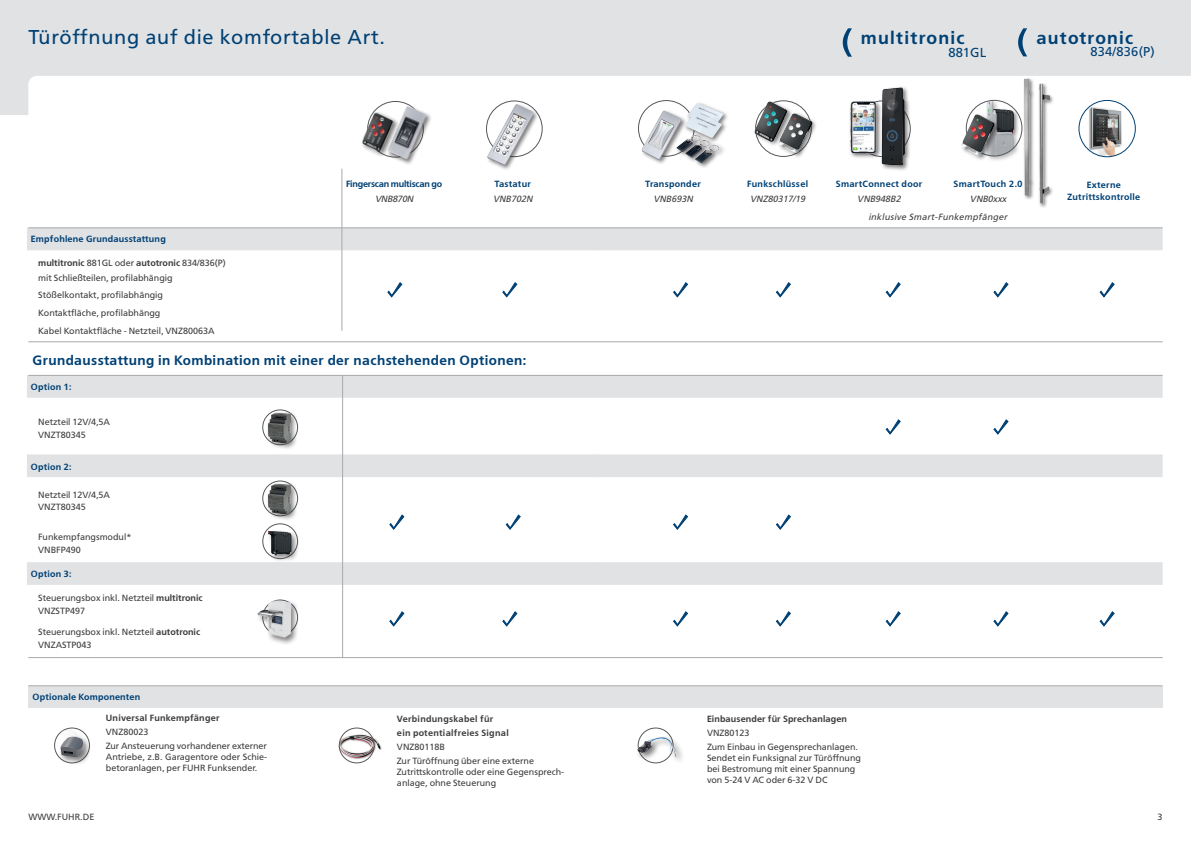
<style>
.page{position:relative;width:1191px;height:842px;background:#fff}
.page>*{position:absolute;margin:0;border:0;box-sizing:border-box;transform-origin:0 0}
.t1{font:20px "Free Set";letter-spacing:.04em;color:#004175}
.t2{font:600 17.8px "Free Set";letter-spacing:.07em;color:#004175}
.t3{font:600 17.6px "Free Set";letter-spacing:.07em;color:#004175}
.t4{font:600 13.5px "Free Set";letter-spacing:.03em;color:#004175}
.t5{font:13px "Free Set";letter-spacing:.01em;color:#004175}
.t6{font:12.9px "Free Set";letter-spacing:.02em;color:#004175}
.t7{font:9px/12.8px "Free Set";color:#3e3e3f}
.t8{font:600 9px/12px "Free Set";letter-spacing:.02em;color:#004175;text-align:center}
.t9{font:600 9px/13.8px "Free Set";letter-spacing:.03em;color:#3e3e3f}
.t10{font:italic 9px "Free Set";color:#3e3e3f}
.t11{font:italic 9px "Free Set";letter-spacing:.03em;color:#3e3e3f}
.t12{font:600 9px "Free Set";letter-spacing:.01em;color:#3e3e3f}
.t13{font:600 9px "Free Set";letter-spacing:-.025em;color:#004175}
.t14{font:italic 9px "Free Set";letter-spacing:-.025em;color:#3e3e3f}
.s1{font-weight:600}
</style>
<div class="page">
<div style="left:0;top:0;width:1191px;height:115px;background:#e1e2e4"></div>
<div style="left:28px;top:76px;width:1163px;height:41px;background:#fff"></div>
<svg style="left:1018px;top:28px;width:9px;height:28px"></svg>
<svg style="left:842px;top:28px;width:10px;height:29px"></svg>
<div style="left:386px;top:105px;width:46px;height:61px;background:#231f20;opacity:.6"></div>
<img style="left:384px;top:100px;width:49px;height:62px">
<div style="left:361px;top:112px;width:39px;height:46px;background:#231f20;opacity:.6"></div>
<img style="left:361px;top:112px;width:34px;height:40px">
<div style="left:486px;top:103px;width:53px;height:68px;background:#231f20;opacity:.6"></div>
<img style="left:484px;top:101px;width:52px;height:69px">
<div style="left:753px;top:100px;width:40px;height:47px;background:#231f20;opacity:.6"></div>
<img style="left:754px;top:101px;width:33px;height:40px">
<div style="left:777px;top:112px;width:40px;height:47px;background:#231f20;opacity:.6"></div>
<img style="left:779px;top:113px;width:33px;height:40px">
<img style="left:638px;top:103px;width:45px;height:61px">
<div style="left:675px;top:133px;width:53px;height:37px;background:#231f20;opacity:.6"></div>
<img style="left:676px;top:135px;width:46px;height:29px">
<div style="left:683px;top:102px;width:46px;height:42px;background:#231f20;opacity:.6"></div>
<img style="left:684px;top:103px;width:39px;height:35px">
<div style="left:985px;top:99px;width:34px;height:63px;background:#231f20;opacity:.6"></div>
<img style="left:982px;top:101px;width:34px;height:55px">
<div style="left:960px;top:113px;width:40px;height:48px;background:#231f20;opacity:.6"></div>
<img style="left:959px;top:115px;width:37px;height:40px">
<div style="left:1038px;top:82px;width:16px;height:126px;background:#231f20;opacity:.6"></div>
<img style="left:1036px;top:82px;width:14px;height:125px">
<div style="left:1022px;top:77px;width:13px;height:123px;background:#231f20;opacity:.6"></div>
<img style="left:1019px;top:76px;width:16px;height:121px">
<div style="left:848px;top:100px;width:34px;height:59px;background:#231f20;opacity:.6"></div>
<img style="left:849px;top:100px;width:27px;height:54px">
<div style="left:880px;top:86px;width:31px;height:85px;background:#231f20;opacity:.6"></div>
<img style="left:876px;top:87px;width:46px;height:78px">
<div style="left:28px;top:686px;width:1134px;height:21px;background:#e1e2e4"></div>
<svg style="left:27px;top:228px;width:568px;height:357px"></svg>
<svg style="left:595px;top:228px;width:567px;height:357px"></svg>
<img style="left:1085px;top:105px;width:41px;height:52px">
<div style="left:1078px;top:100px;width:57px;height:57px;border:1px solid #004175;border-radius:50%"></div>
<hr style="left:341px;top:169px;width:1px;height:162px;background:#a8a9ad">
<hr style="left:342px;top:376px;width:1px;height:281px;background:#a8a9ad">
<hr style="left:28px;top:341px;width:1134px;height:1px;background:#a8a9ad">
<hr style="left:28px;top:657px;width:1134px;height:1px;background:#a8a9ad">
<hr style="left:28px;top:375px;width:1134px;height:1px;background:#a8a9ad">
<hr style="left:28px;top:227px;width:1134px;height:1px;background:#a8a9ad">
<hr style="left:28px;top:685px;width:1134px;height:1px;background:#a8a9ad">
<svg style="left:263px;top:481px;width:35px;height:35px"></svg>
<div style="left:263px;top:481px;width:35px;height:35px;border:1px solid #57585a;border-radius:50%"></div>
<div style="left:266px;top:482px;width:32px;height:40px;background:#231f20;opacity:.6"></div>
<img style="left:266px;top:483px;width:26px;height:33px">
<svg style="left:387px;top:282px;width:16px;height:16px"></svg>
<svg style="left:389px;top:514px;width:16px;height:16px"></svg>
<svg style="left:389px;top:611px;width:16px;height:16px"></svg>
<svg style="left:502px;top:282px;width:16px;height:16px"></svg>
<svg style="left:505px;top:514px;width:16px;height:16px"></svg>
<svg style="left:502px;top:611px;width:16px;height:16px"></svg>
<svg style="left:672px;top:282px;width:16px;height:16px"></svg>
<svg style="left:672px;top:514px;width:16px;height:16px"></svg>
<svg style="left:673px;top:611px;width:15px;height:16px"></svg>
<svg style="left:885px;top:282px;width:16px;height:16px"></svg>
<svg style="left:885px;top:611px;width:16px;height:16px"></svg>
<svg style="left:885px;top:419px;width:16px;height:16px"></svg>
<svg style="left:775px;top:282px;width:16px;height:16px"></svg>
<svg style="left:775px;top:514px;width:16px;height:16px"></svg>
<svg style="left:775px;top:611px;width:16px;height:16px"></svg>
<svg style="left:993px;top:282px;width:16px;height:16px"></svg>
<svg style="left:993px;top:611px;width:16px;height:16px"></svg>
<svg style="left:993px;top:419px;width:16px;height:16px"></svg>
<svg style="left:1099px;top:282px;width:16px;height:16px"></svg>
<svg style="left:1099px;top:611px;width:16px;height:16px"></svg>
<div style="left:263px;top:524px;width:34px;height:35px;background:#fff;border-radius:50%"></div>
<div style="left:263px;top:524px;width:35px;height:35px;border:1px solid #57585a;border-radius:50%"></div>
<div style="left:266px;top:529px;width:33px;height:34px;background:#231f20;opacity:.6"></div>
<img style="left:268px;top:531px;width:24px;height:24px">
<div style="left:256px;top:599px;width:43px;height:46px;background:#231f20;opacity:.6"></div>
<img style="left:258px;top:600px;width:34px;height:38px">
<div style="left:638px;top:728px;width:35px;height:35px;border:1px solid #57585a;border-radius:50%"></div>
<div style="left:635px;top:735px;width:50px;height:30px;background:#231f20;opacity:.6"></div>
<img style="left:637px;top:737px;width:39px;height:20px">
<div style="left:54px;top:728px;width:36px;height:35px;border:1px solid #57585a;border-radius:50%"></div>
<div style="left:58px;top:728px;width:34px;height:38px;background:#231f20;opacity:.6"></div>
<img style="left:61px;top:730px;width:22px;height:27px">
<img style="left:338px;top:732px;width:44px;height:28px">
<div style="left:339px;top:728px;width:35px;height:35px;border:1px solid #57585a;border-radius:50%"></div>
<svg style="left:263px;top:410px;width:35px;height:35px"></svg>
<div style="left:263px;top:410px;width:35px;height:35px;border:1px solid #57585a;border-radius:50%"></div>
<div style="left:266px;top:411px;width:32px;height:39px;background:#231f20;opacity:.6"></div>
<img style="left:266px;top:412px;width:26px;height:33px">
<h1 class="t1" style="left:28px;top:25px;width:358px">Türöffnung auf die komfortable Art.</h1>
<p class="t8" style="left:31px;top:233px;width:136px">Empfohlene Grundausstattung</p>
<p class="t7" style="left:38px;top:255px;width:189px;line-height:15px"><span class="s1">multitronic</span> 881GL oder <span class="s1">autotronic</span> 834/836(P) mit Schließteilen, profilabhängig</p>
<p class="t7" style="left:38px;top:286px;width:178px;line-height:17.8px">Stößelkontakt, profilabhängig<br>Kontaktfläche, profilabhängg<br>Kabel Kontaktfläche - Netzteil, VNZ80063A</p>
<p class="t13" style="left:346px;top:178px;width:98px">Fingerscan multiscan go</p>
<p class="t14" style="left:375px;top:193px;width:40px">VNB870N</p>
<p class="t8" style="left:494px;top:178px;width:38px">Tastatur</p>
<p class="t10" style="left:493px;top:193px;width:41px">VNB702N</p>
<h3 class="t4" style="left:33px;top:352px;width:495px">Grundausstattung in Kombination mit einer der nachstehenden Optionen:</h3>
<p class="t8" style="left:31px;top:381px;width:42px">Option 1:</p>
<p class="t7" style="left:38px;top:416px;width:73px">Netzteil 12V/4,5A<br>VNZT80345</p>
<p class="t8" style="left:31px;top:461px;width:42px">Option 2:</p>
<p class="t7" style="left:38px;top:488px;width:73px">Netzteil 12V/4,5A<br>VNZT80345</p>
<p class="t7" style="left:38px;top:531px;width:95px">Funkempfangsmodul*<br>VNBFP490</p>
<p class="t8" style="left:31px;top:568px;width:42px">Option 3:</p>
<p class="t7" style="left:38px;top:591px;width:166px">Steuerungsbox inkl. Netzteil <span class="s1">multitronic<br></span>VNZSTP497</p>
<p class="t7" style="left:38px;top:625px;width:163px">Steuerungsbox inkl. Netzteil <span class="s1">autotronic<br></span>VNZASTP043</p>
<p class="t8" style="left:33px;top:691px;width:109px">Optionale Komponenten</p>
<p class="t9" style="left:106px;top:711px;width:115px">Universal Funkempfänger</p>
<p class="t7" style="left:106px;top:725px;width:163px;line-height:13.8px">VNZ80023<br>Zur Ansteuerung vorhandener externer</p>
<p class="t7" style="left:106px;top:751px;width:163px;line-height:11px">Antriebe, z.B. Garagentore oder Schie&shy;betoranlagen, per FUHR Funksender.</p>
<p class="t9" style="left:397px;top:712px;width:113px">Verbindungskabel für ein potentialfreies Signal</p>
<p class="t7" style="left:397px;top:740px;width:138px;line-height:13.8px">VNZ80118B<br>Zur Türöffnung über eine externe</p>
<p class="t7" style="left:397px;top:766px;width:169px;line-height:11px">Zutrittskontrolle oder eine Gegensprech&shy;anlage, ohne Steuerung</p>
<h2 class="t2" style="left:861px;top:27px;width:105px">multitronic</h2>
<h3 class="t3" style="left:1036px;top:27px;width:98px">autotronic</h3>
<h3 class="t5" style="left:948px;top:44px;width:39px">881GL</h3>
<h3 class="t6" style="left:1090px;top:44px;width:66px">834/836(P)</h3>
<p class="t8" style="left:645px;top:178px;width:57px">Transponder</p>
<p class="t10" style="left:653px;top:193px;width:41px">VNB693N</p>
<p class="t8" style="left:747px;top:178px;width:62px">Funkschlüssel</p>
<p class="t10" style="left:750px;top:193px;width:57px">VNZ80317/19</p>
<p class="t8" style="left:835px;top:178px;width:88px">SmartConnect door</p>
<p class="t10" style="left:857px;top:193px;width:45px">VNB948B2</p>
<p class="t8" style="left:953px;top:178px;width:71px">SmartTouch 2.0</p>
<p class="t10" style="left:970px;top:193px;width:38px">VNB0xxx</p>
<p class="t11" style="left:868px;top:212px;width:140px">inklusive Smart-Funkempfänger</p>
<p class="t8" style="left:1067px;top:179px;width:75px">Externe<br>Zutrittskontrolle</p>
<p class="t12" style="left:707px;top:714px;width:142px">Einbausender für Sprechanlagen</p>
<p class="t7" style="left:707px;top:726px;width:152px;line-height:13.8px">VNZ80123<br>Zum Einbau in Gegensprechanlagen.</p>
<p class="t7" style="left:707px;top:752px;width:155px;line-height:11px">Sendet ein Funksignal zur Türöffnung bei Bestromung mit einer Spannung von 5-24 V AC oder 6-32 V DC</p>
<p class="t7" style="left:28px;top:811px;width:68px">WWW.FUHR.DE</p>
<p class="t7" style="left:1157px;top:811px;width:7px">3</p>
</div>
